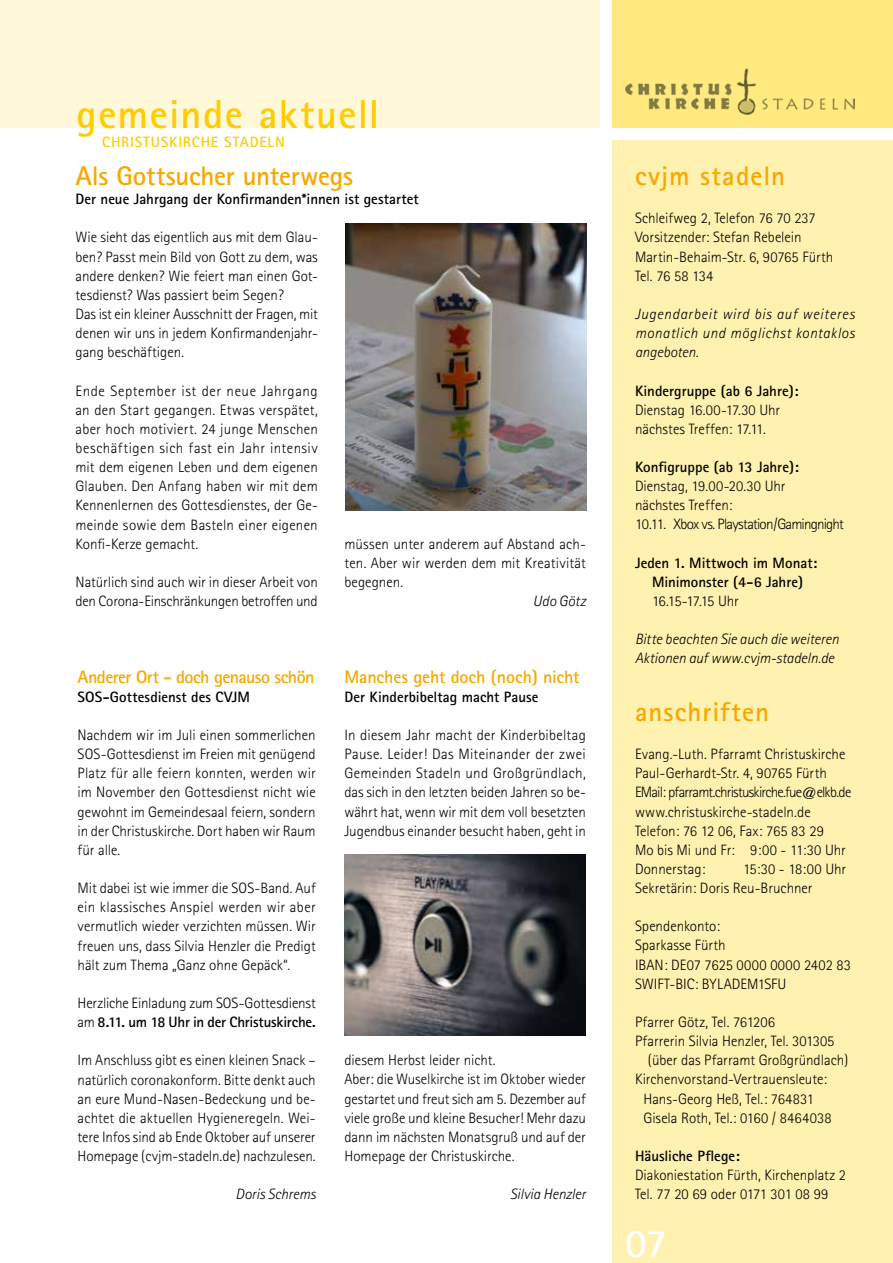
<style>
.page{position:relative;width:893px;height:1263px;background:#fff}
.page>*{position:absolute;margin:0;border:0;box-sizing:border-box;transform-origin:0 0}
.t1{font:700 40.5px "Rotis Sans Serif";letter-spacing:.035em;color:#fecc00}
.t2{font:700 40.5px "Rotis Sans Serif";color:#fff}
.t3{font:700 27px "Rotis Sans Serif";letter-spacing:.04em;color:#f7a800}
.t4{font:700 27px "Rotis Sans Serif";letter-spacing:-.01em;color:#f7a800}
.t5{font:700 18px "Rotis Sans Serif";letter-spacing:-.02em;color:#f7a800}
.t6{font:300 15px/19.2px "Rotis Sans Serif";letter-spacing:-.005em;color:#000}
.t7{font:700 15px/19.2px "Rotis Sans Serif";color:#000;text-align:center}
.t8{font:italic 300 15px/19.2px "Rotis Sans Serif";color:#000;text-align:justify}
.t9{font:300 15px/19.2px "Rotis Sans Serif";letter-spacing:-.035em;color:#000}
.t10{font:700 15px "Rotis Sans Serif";letter-spacing:.055em;color:#fecc00}
.t11{font:300 15px "Rotis Sans Serif";letter-spacing:-.045em;color:#000}
.s1{font-weight:700}
</style>
<div class="page">
<div style="left:612px;top:0;width:281px;height:128px;background:#ffea7f"></div>
<div style="left:0;top:0;width:600px;height:128px;background:#fff8d9"></div>
<div style="left:612px;top:140px;width:281px;height:1123px;background:#fff1af"></div>
<img style="left:625px;top:68px;width:230px;height:47px">
<img style="left:346px;top:223px;width:240px;height:287px">
<img style="left:344px;top:855px;width:242px;height:181px">
<h1 class="t1" style="left:77px;top:88px;width:304px">gemeinde aktuell</h1>
<p class="t10" style="left:102px;top:132px;width:184px">CHRISTUSKIRCHE STADELN</p>
<h2 class="t4" style="left:75px;top:159px;width:279px">Als Gottsucher unterwegs</h2>
<p class="t7" style="left:75px;top:189px;width:345px">Der neue Jahrgang der Konfirmanden*innen ist gestartet</p>
<p class="t6" style="left:75px;top:228px;width:244px">Wie sieht das eigentlich aus mit dem Glau&shy;ben? Passt mein Bild von Gott zu dem, was andere denken? Wie feiert man einen Got&shy;tesdienst? Was passiert beim Segen?<br>Das ist ein kleiner Ausschnitt der Fragen, mit denen wir uns in jedem Konfirmandenjahr&shy;gang beschäftigen.</p>
<p class="t6" style="left:75px;top:381px;width:244px;text-align:justify">Ende September ist der neue Jahrgang an den Start gegangen. Etwas verspätet, aber hoch motiviert. 24 junge Menschen beschäftigen sich fast ein Jahr intensiv mit dem eigenen Leben und dem eigenen Glauben. Den Anfang haben wir mit dem Kennenlernen des Gottesdienstes, der Ge&shy;meinde sowie dem Basteln einer eigenen Konfi-Kerze gemacht.</p>
<p class="t6" style="left:75px;top:572px;width:244px">Natürlich sind auch wir in dieser Arbeit von den Corona-Einschränkungen betroffen und</p>
<p class="t6" style="left:344px;top:534px;width:243px;text-align:justify">müssen unter anderem auf Abstand ach&shy;ten. Aber wir werden dem mit Kreativität begegnen.</p>
<p class="t8" style="left:533px;top:591px;width:55px">Udo Götz</p>
<p class="t5" style="left:78px;top:665px;width:238px">Anderer Ort - doch genauso schön</p>
<p class="t7" style="left:78px;top:687px;width:174px">SOS-Gottesdienst des CVJM</p>
<p class="t6" style="left:78px;top:725px;width:240px;text-align:justify">Nachdem wir im Juli einen sommerlichen SOS-Gottesdienst im Freien mit genügend Platz für alle feiern konnten, werden wir im November den Gottesdienst nicht wie gewohnt im Gemeindesaal feiern, sondern in der Christuskirche. Dort haben wir Raum für alle.</p>
<p class="t6" style="left:78px;top:878px;width:240px;text-align:justify">Mit dabei ist wie immer die SOS-Band. Auf ein klassisches Anspiel werden wir aber vermutlich wieder verzichten müssen. Wir freuen uns, dass Silvia Henzler die Predigt hält zum Thema „Ganz ohne Gepäck“.</p>
<p class="t6" style="left:78px;top:993px;width:240px">Herzliche Einladung zum SOS-Gottesdienst am <span class="s1">8.11. um 18 Uhr in der Christuskirche.</span></p>
<p class="t6" style="left:78px;top:1051px;width:240px;text-align:justify">Im Anschluss gibt es einen kleinen Snack – natürlich coronakonform. Bitte denkt auch an eure Mund-Nasen-Bedeckung und be&shy;achtet die aktuellen Hygieneregeln. Wei&shy;tere Infos sind ab Ende Oktober auf unserer Homepage (cvjm-stadeln.de) nachzulesen.</p>
<p class="t8" style="left:235px;top:1185px;width:82px">Doris Schrems</p>
<p class="t5" style="left:344px;top:665px;width:237px">Manches geht doch (noch) nicht</p>
<p class="t7" style="left:344px;top:687px;width:196px">Der Kinderbibeltag macht Pause</p>
<p class="t6" style="left:344px;top:725px;width:243px;text-align:justify">In diesem Jahr macht der Kinderbibeltag Pause. Leider! Das Miteinander der zwei Gemeinden Stadeln und Großgründlach, das sich in den letzten beiden Jahren so be&shy;währt hat, wenn wir mit dem voll besetzten Jugendbus einander besucht haben, geht in</p>
<p class="t6" style="left:344px;top:1050px;width:243px">diesem Herbst leider nicht.<br>Aber: die Wuselkirche ist im Oktober wieder gestartet und freut sich am 5. Dezember auf viele große und kleine Besucher! Mehr dazu dann im nächsten Monatsgruß und auf der Homepage der Christuskirche.</p>
<p class="t8" style="left:510px;top:1185px;width:77px">Silvia Henzler</p>
<h2 class="t3" style="left:635px;top:159px;width:152px">cvjm stadeln</h2>
<p class="t6" style="left:635px;top:209px;width:200px">Schleifweg 2, Telefon 76 70 237<br>Vorsitzender: Stefan Rebelein<br>Martin-Behaim-Str. 6, 90765 Fürth<br>Tel. 76 58 134</p>
<p class="t8" style="left:635px;top:304px;width:221px">Jugendarbeit wird bis auf weiteres monatlich und möglichst kontaklos angeboten.</p>
<p class="t7" style="left:635px;top:381px;width:165px">Kindergruppe (ab 6 Jahre):</p>
<p class="t6" style="left:635px;top:400px;width:147px">Dienstag 16.00-17.30 Uhr nächstes Treffen: 17.11.</p>
<p class="t7" style="left:635px;top:457px;width:165px">Konfigruppe (ab 13 Jahre):</p>
<p class="t9" style="left:635px;top:476px;width:210px">Dienstag, 19.00-20.30 Uhr<br>nächstes Treffen:<br>10.11. Xbox vs. Playstation/Gamingnight</p>
<p class="t7" style="left:635px;top:553px;width:184px">Jeden 1. Mittwoch im Monat:<br>Minimonster (4-6 Jahre)</p>
<p class="t11" style="left:652px;top:592px;width:88px">16.15-17.15 Uhr</p>
<p class="t8" style="left:635px;top:630px;width:205px">Bitte beachten Sie auch die weiteren<br>Aktionen auf www.cvjm-stadeln.de</p>
<h2 class="t3" style="left:635px;top:694px;width:136px">anschriften</h2>
<p class="t6" style="left:635px;top:744px;width:218px">Evang.-Luth. Pfarramt Christuskirche Paul-Gerhardt-Str. 4, 90765 Fürth EMail: pfarramt.christuskirche.fue@elkb.de www.christuskirche-stadeln.de Telefon: 76 12 06, Fax: 765 83 29<br>Mo bis Mi und Fr: 9:00 - 11:30 Uhr Donnerstag:</p>
<p class="t6" style="left:635px;top:859px;width:213px;text-indent:108px">15:30 - 18:00 Uhr<br>Sekretärin: Doris Reu-Bruchner</p>
<p class="t6" style="left:635px;top:917px;width:218px">Spendenkonto:<br>Sparkasse Fürth<br>IBAN: DE07 7625 0000 0000 2402 83<br>SWIFT-BIC: BYLADEM1SFU</p>
<p class="t6" style="left:635px;top:1012px;width:142px">Pfarrer Götz, Tel. 761206</p>
<p class="t6" style="left:635px;top:1031px;width:201px">Pfarrerin Silvia Henzler, Tel. 301305</p>
<p class="t6" style="left:648px;top:1051px;width:202px">(über das Pfarramt Großgründlach)</p>
<p class="t6" style="left:635px;top:1070px;width:194px">Kirchenvorstand-Vertrauensleute:</p>
<p class="t6" style="left:643px;top:1089px;width:172px">Hans-Georg Heß, Tel.: 764831</p>
<p class="t6" style="left:643px;top:1108px;width:190px">Gisela Roth, Tel.: 0160 / 8464038</p>
<p class="t7" style="left:635px;top:1146px;width:106px">Häusliche Pflege:</p>
<p class="t6" style="left:635px;top:1165px;width:213px">Diakoniestation Fürth, Kirchenplatz 2<br>Tel. 77 20 69 oder 0171 301 08 99</p>
<h1 class="t2" style="left:625px;top:1217px;width:43px">07</h1>
</div>
